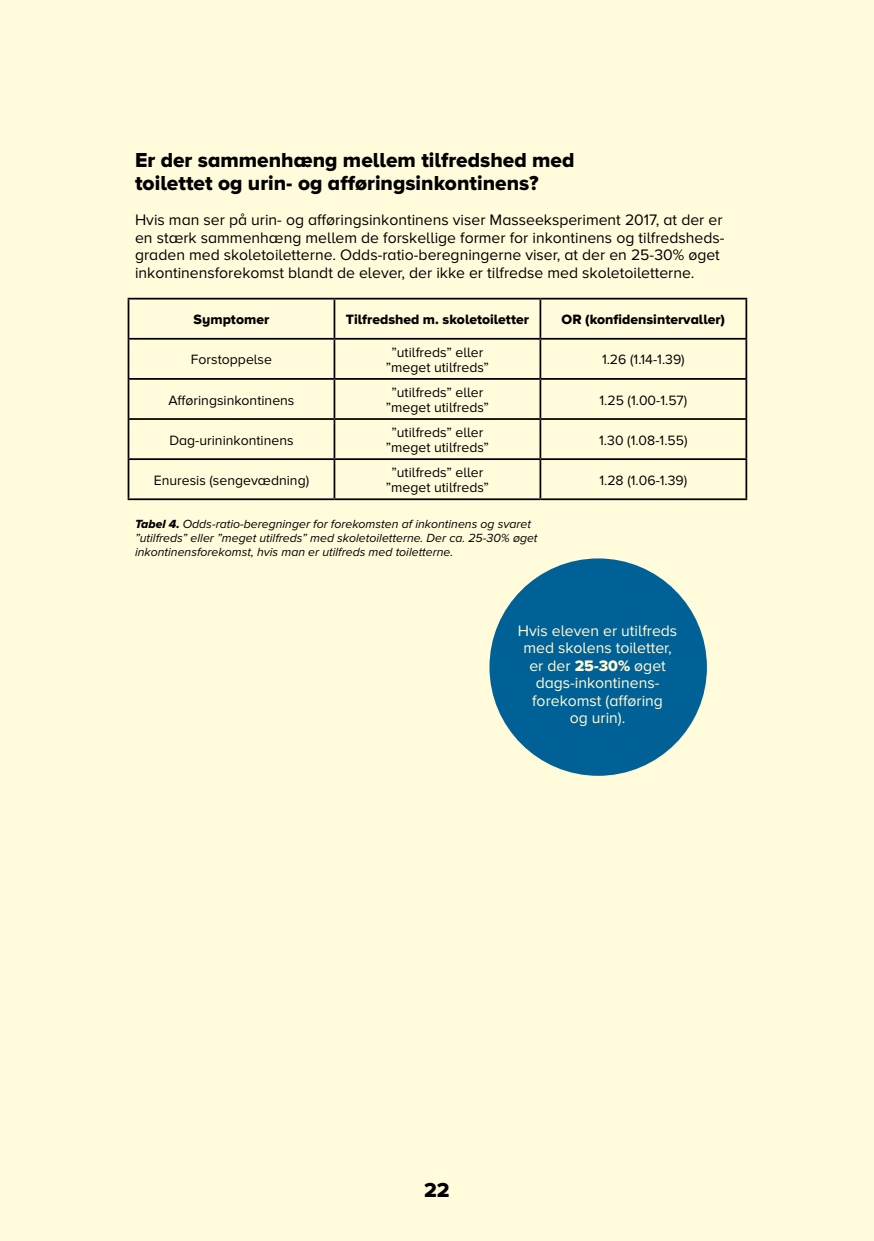
<style>
.page{position:relative;width:874px;height:1241px;background:#fff}
.page>*{position:absolute;margin:0;border:0;box-sizing:border-box;transform-origin:0 0}
.t1{font:800 21px/22.8px "Proxima Nova Astra";color:#000}
.t2{font:15.75px/17.5px "Proxima Nova Astra";color:#000}
.t3{font:15.75px/17.5px "Proxima Nova Astra";color:#fffbdb;text-align:center}
.t4{font:14px/14.9px "Proxima Nova Astra";color:#000;text-align:center}
.t5{font:800 14px "Proxima Nova Astra";color:#000}
.t6{font:italic 12.25px/14px "Proxima Nova Astra";color:#000}
.s1{font-weight:800}
</style>
<div class="page">
<div style="left:0;top:0;width:873px;height:1240px;background:#fffbdb"></div>
<hr style="left:127px;top:298px;width:207px;height:1px;background:#000">
<hr style="left:127px;top:299px;width:2px;height:39px;background:#000">
<hr style="left:334px;top:298px;width:206px;height:1px;background:#000">
<hr style="left:333px;top:299px;width:2px;height:39px;background:#000">
<hr style="left:540px;top:298px;width:206px;height:1px;background:#000">
<hr style="left:539px;top:299px;width:2px;height:39px;background:#000">
<hr style="left:745px;top:299px;width:1px;height:39px;background:#000">
<hr style="left:127px;top:338px;width:207px;height:1px;background:#000">
<hr style="left:127px;top:339px;width:2px;height:39px;background:#000">
<hr style="left:334px;top:338px;width:206px;height:1px;background:#000">
<hr style="left:333px;top:339px;width:2px;height:39px;background:#000">
<hr style="left:540px;top:338px;width:206px;height:1px;background:#000">
<hr style="left:539px;top:339px;width:2px;height:39px;background:#000">
<hr style="left:745px;top:339px;width:1px;height:39px;background:#000">
<hr style="left:127px;top:378px;width:207px;height:2px;background:#000">
<hr style="left:127px;top:380px;width:2px;height:38px;background:#000">
<hr style="left:334px;top:378px;width:206px;height:2px;background:#000">
<hr style="left:333px;top:380px;width:2px;height:38px;background:#000">
<hr style="left:540px;top:378px;width:206px;height:2px;background:#000">
<hr style="left:539px;top:380px;width:2px;height:38px;background:#000">
<hr style="left:745px;top:380px;width:1px;height:38px;background:#000">
<hr style="left:127px;top:418px;width:207px;height:2px;background:#000">
<hr style="left:127px;top:420px;width:2px;height:38px;background:#000">
<hr style="left:334px;top:418px;width:206px;height:2px;background:#000">
<hr style="left:333px;top:420px;width:2px;height:38px;background:#000">
<hr style="left:540px;top:418px;width:206px;height:2px;background:#000">
<hr style="left:539px;top:420px;width:2px;height:38px;background:#000">
<hr style="left:745px;top:420px;width:1px;height:38px;background:#000">
<hr style="left:127px;top:458px;width:207px;height:2px;background:#000">
<hr style="left:127px;top:460px;width:2px;height:38px;background:#000">
<hr style="left:334px;top:458px;width:206px;height:2px;background:#000">
<hr style="left:333px;top:460px;width:2px;height:38px;background:#000">
<hr style="left:540px;top:458px;width:206px;height:2px;background:#000">
<hr style="left:539px;top:460px;width:2px;height:38px;background:#000">
<hr style="left:745px;top:460px;width:1px;height:38px;background:#000">
<hr style="left:127px;top:498px;width:207px;height:2px;background:#000">
<hr style="left:334px;top:498px;width:206px;height:2px;background:#000">
<hr style="left:540px;top:498px;width:206px;height:2px;background:#000">
<div style="left:489px;top:558px;width:217px;height:217px;background:#006196;border-radius:50%"></div>
<h1 class="t1" style="left:135px;top:150px;width:441px">Er der sammenhæng mellem tilfredshed med toilettet og urin- og afføringsinkontinens?</h1>
<p class="t2" style="left:135px;top:211px;width:590px">Hvis man ser på urin- og afføringsinkontinens viser Masseeksperiment 2017, at der er en stærk sammenhæng mellem de forskellige former for inkontinens og tilfredsheds&shy;graden med skoletoiletterne. Odds-ratio-beregningerne viser, at der en 25-30% øget inkontinensforekomst blandt de elever, der ikke er tilfredse med skoletoiletterne.</p>
<p class="t5" style="left:193px;top:311px;width:77px">Symptomer</p>
<p class="t5" style="left:345px;top:311px;width:184px">Tilfredshed m. skoletoiletter</p>
<p class="t5" style="left:561px;top:311px;width:165px">OR (konfidensintervaller)</p>
<p class="t4" style="left:191px;top:353px;width:83px">Forstoppelse</p>
<p class="t4" style="left:385px;top:345px;width:105px">”utilfreds” eller ”meget utilfreds”</p>
<p class="t4" style="left:601px;top:353px;width:84px">1.26 (1.14-1.39)</p>
<p class="t4" style="left:168px;top:393px;width:127px">Afføringsinkontinens</p>
<p class="t4" style="left:385px;top:385px;width:105px">”utilfreds” eller ”meget utilfreds”</p>
<p class="t4" style="left:599px;top:393px;width:89px">1.25 (1.00-1.57)</p>
<p class="t4" style="left:169px;top:433px;width:126px">Dag-urininkontinens</p>
<p class="t4" style="left:385px;top:425px;width:105px">”utilfreds” eller ”meget utilfreds”</p>
<p class="t4" style="left:599px;top:433px;width:90px">1.30 (1.08-1.55)</p>
<p class="t4" style="left:154px;top:473px;width:157px">Enuresis (sengevædning)</p>
<p class="t4" style="left:385px;top:465px;width:105px">”utilfreds” eller ”meget utilfreds”</p>
<p class="t4" style="left:599px;top:473px;width:89px">1.28 (1.06-1.39)</p>
<p class="t6" style="left:135px;top:517px;width:404px"><span class="s1">Tabel 4.</span> Odds-ratio-beregninger for forekomsten af inkontinens og svaret ”utilfreds” eller ”meget utilfreds” med skoletoiletterne. Der ca. 25-30% øget inkontinensforekomst, hvis man er utilfreds med toiletterne.</p>
<p class="t3" style="left:517px;top:622px;width:161px">Hvis eleven er utilfreds med skolens toiletter, er der <span class="s1">25-30%</span> øget dags-inkontinens&shy;forekomst (afføring<br>og urin).</p>
<h1 class="t1" style="left:424px;top:1179px;width:27px">22</h1>
</div>
